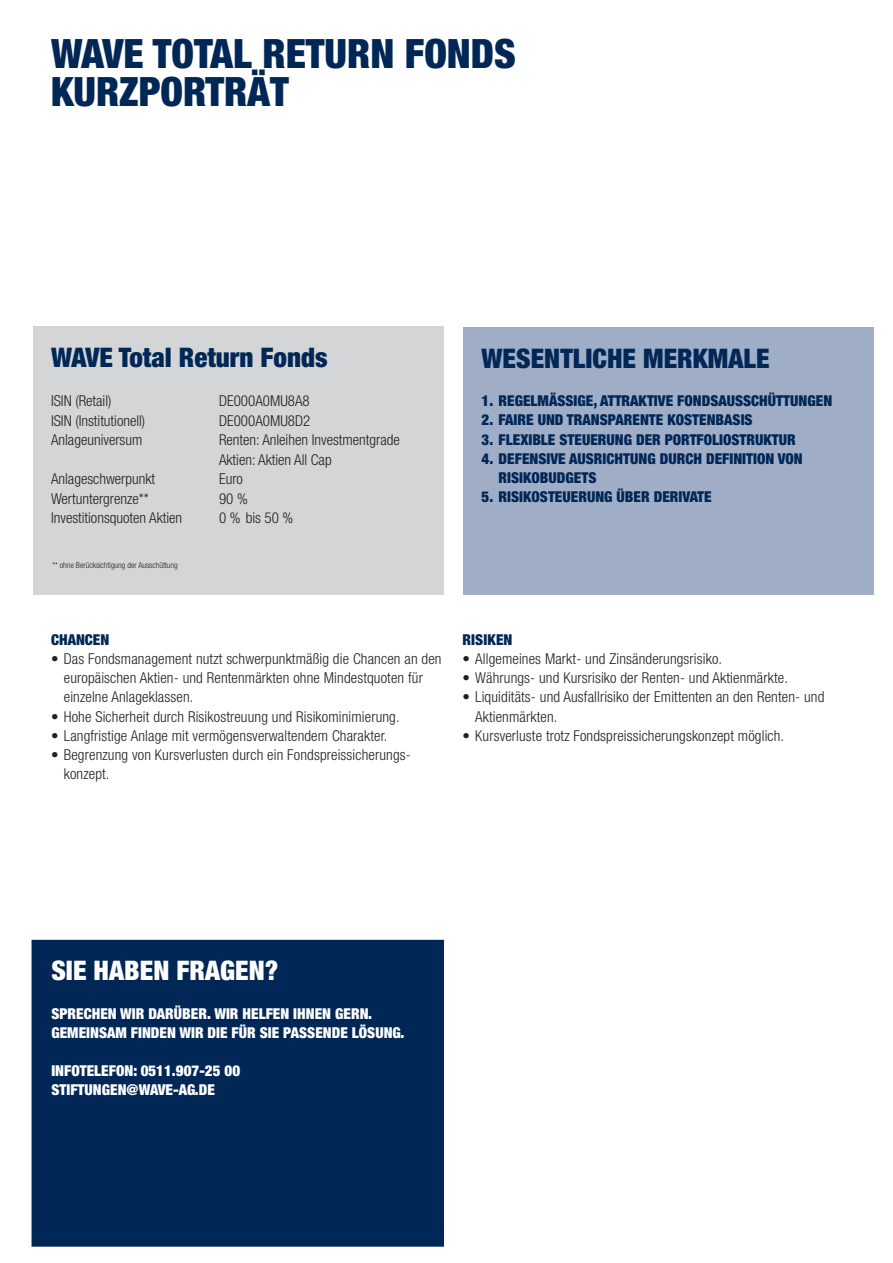
<style>
.page{position:relative;width:893px;height:1263px;background:#fff}
.page>*{position:absolute;margin:0;border:0;box-sizing:border-box;transform-origin:0 0}
.t1{font:900 condensed 40.5px/38.2px "Helvetica Neue";color:#002756}
.t2{font:900 condensed 27px "Helvetica Neue";color:#002756}
.t3{font:900 condensed 27px "Helvetica Neue";color:#fff}
.t4{font:300 condensed 15px/19.2px "Helvetica Neue";letter-spacing:.01em;color:#231f20}
.t5{font:900 condensed 15px "Helvetica Neue";color:#002756}
.t6{font:900 condensed 15px/19.2px "Helvetica Neue";color:#fff}
.t7{font:300 condensed 8.25px "Helvetica Neue";letter-spacing:-.005em;color:#231f20}
</style>
<div class="page">
<div style="left:33px;top:326px;width:411px;height:269px;background:#d4d5d7"></div>
<div style="left:32px;top:940px;width:412px;height:307px;background:#002756"></div>
<div style="left:463px;top:327px;width:411px;height:268px;background:#a0adc7"></div>
<h1 class="t1" style="left:51px;top:34px;width:466px">WAVE TOTAL RETURN FONDS<br>KURZPORTRÄT</h1>
<h2 class="t2" style="left:51px;top:341px;width:278px">WAVE TOTAL RETURN FONDS</h2>
<p class="t4" style="left:51px;top:391px;width:62px">ISIN (Retail)</p>
<p class="t4" style="left:219px;top:391px;width:92px">DE000A0MU8A8</p>
<p class="t4" style="left:51px;top:411px;width:96px">ISIN (Institutionell)</p>
<p class="t4" style="left:219px;top:411px;width:93px">DE000A0MU8D2</p>
<p class="t4" style="left:51px;top:430px;width:93px">Anlageuniversum</p>
<p class="t4" style="left:219px;top:430px;width:182px">Renten: Anleihen Investmentgrade<br>Aktien: Aktien All Cap</p>
<p class="t4" style="left:51px;top:469px;width:106px">Anlageschwerpunkt</p>
<p class="t4" style="left:219px;top:469px;width:25px">Euro</p>
<p class="t4" style="left:51px;top:489px;width:99px">Wertuntergrenze**</p>
<p class="t4" style="left:219px;top:489px;width:30px">90 %</p>
<p class="t4" style="left:51px;top:508px;width:133px">Investitionsquoten Aktien</p>
<p class="t4" style="left:219px;top:508px;width:76px">0 % bis 50 %</p>
<p class="t7" style="left:52px;top:560px;width:127px">** ohne Berücksichtigung der Ausschüttung</p>
<h2 class="t2" style="left:482px;top:341px;width:36px">WESENTLICHE</h2>
<h2 class="t2" style="left:643px;top:341px;width:37px">MERKMALE</h2>
<p class="t5" style="left:482px;top:392px;width:35px">1. REGELMÄ</p>
<p class="t5" style="left:557px;top:392px;width:52px">SSIGE, ATTRAKTIVE</p>
<p class="t5" style="left:677px;top:392px;width:17px">FONDSAUSSCHÜTTUNGEN</p>
<p class="t5" style="left:482px;top:411px;width:32px">2. FAIRE</p>
<p class="t5" style="left:538px;top:411px;width:10px">UND</p>
<p class="t5" style="left:567px;top:411px;width:10px">TRANSPARENTE</p>
<p class="t5" style="left:667px;top:411px;width:17px">KOSTENBASIS</p>
<p class="t5" style="left:482px;top:430px;width:55px">3. FLEXIBLE</p>
<p class="t5" style="left:559px;top:430px;width:18px">STEUERUNG</p>
<p class="t5" style="left:636px;top:430px;width:9px">DER</p>
<p class="t5" style="left:665px;top:430px;width:17px">PORTFOLIOSTRUKTUR</p>
<p class="t5" style="left:482px;top:449px;width:34px">4. DEFENSIVE</p>
<p class="t5" style="left:569px;top:449px;width:17px">AUSRICHTUNG</p>
<p class="t5" style="left:660px;top:449px;width:10px">DURCH</p>
<p class="t5" style="left:706px;top:449px;width:17px">DEFINITION</p>
<p class="t5" style="left:778px;top:449px;width:10px">VON</p>
<p class="t5" style="left:499px;top:468px;width:18px">RISIKOBUDGETS</p>
<p class="t5" style="left:482px;top:488px;width:232px">5. RISIKOSTEUERUNG ÜBER DERIVATE</p>
<p class="t5" style="left:51px;top:630px;width:60px">CHANCEN</p>
<p class="t4" style="left:64px;top:649px;width:379px;text-indent:-13px">• Das Fondsmanagement nutzt schwerpunktmäßig die Chancen an den europäischen Aktien- und Rentenmärkten ohne Mindestquoten für einzelne Anlageklassen.</p>
<p class="t4" style="left:51px;top:706px;width:350px">• Hohe Sicherheit durch Risikostreuung und Risikominimierung.</p>
<p class="t4" style="left:51px;top:726px;width:338px">• Langfristige Anlage mit vermögensverwaltendem Charakter.</p>
<p class="t4" style="left:64px;top:745px;width:348px;text-indent:-13px">• Begrenzung von Kursverlusten durch ein Fondspreissicherungs&shy;konzept.</p>
<p class="t5" style="left:462px;top:630px;width:52px">RISIKEN</p>
<p class="t4" style="left:462px;top:649px;width:261px">• Allgemeines Markt- und Zinsänderungsrisiko.</p>
<p class="t4" style="left:462px;top:668px;width:327px">• Währungs- und Kursrisiko der Renten- und Aktienmärkte.</p>
<p class="t4" style="left:475px;top:687px;width:351px;text-indent:-13px">• Liquiditäts- und Ausfallrisiko der Emittenten an den Renten- und<br>Aktienmärkten.</p>
<p class="t4" style="left:462px;top:726px;width:323px">• Kursverluste trotz Fondspreissicherungskonzept möglich.</p>
<h2 class="t3" style="left:51px;top:954px;width:228px">SIE HABEN FRAGEN?</h2>
<p class="t6" style="left:51px;top:1003px;width:354px">SPRECHEN WIR DARÜBER. WIR HELFEN IHNEN GERN.<br>GEMEINSAM FINDEN WIR DIE FÜR SIE PASSENDE LÖSUNG.</p>
<p class="t6" style="left:51px;top:1061px;width:190px">INFOTELEFON: 0511.907-25 00<br>STIFTUNGEN</p>
<p class="t6" style="left:127px;top:1080px;width:22px">@WAVE</p>
<p class="t6" style="left:173px;top:1080px;width:35px">-AG.DE</p>
</div>
